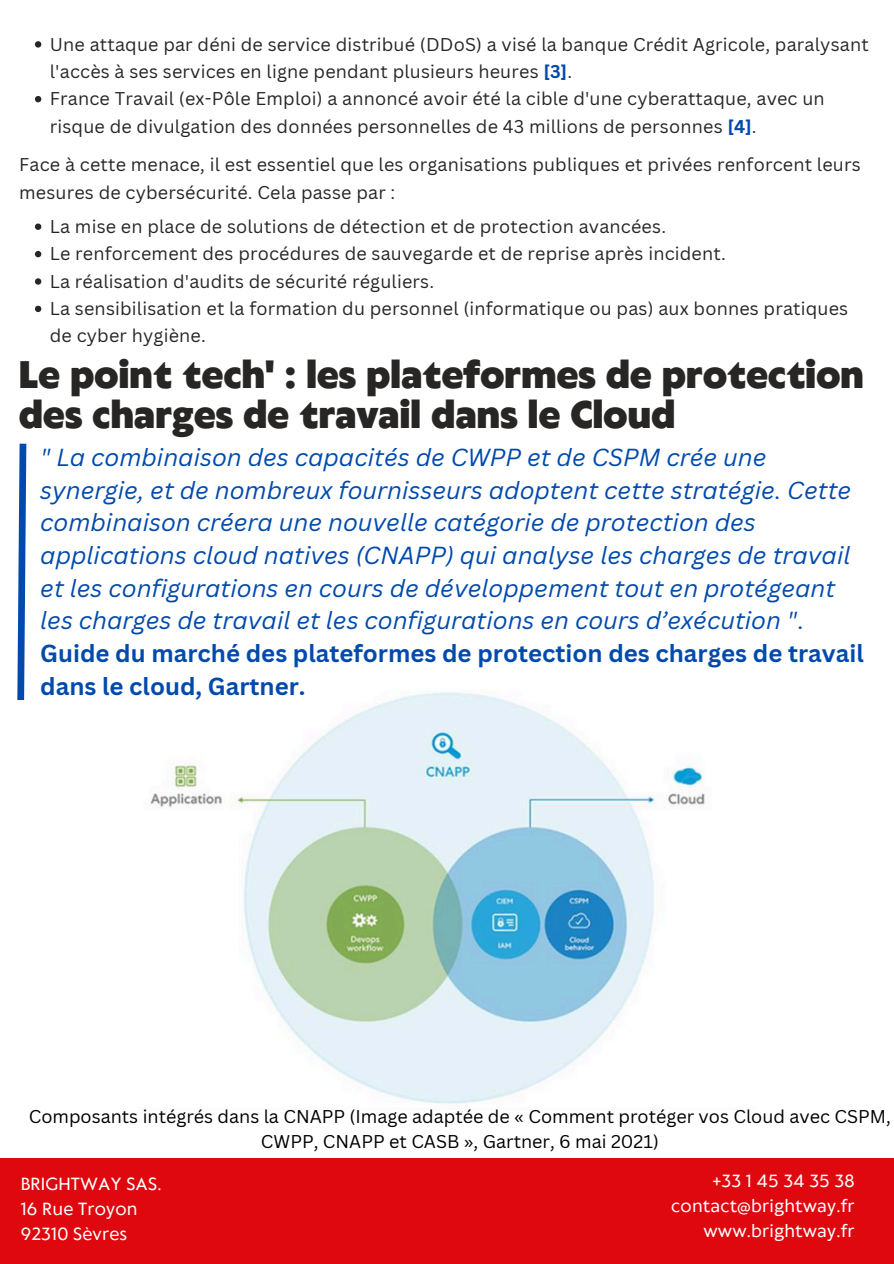
<style>
.page{position:relative;width:894px;height:1264px;background:#fff}
.page>*{position:absolute;margin:0;border:0;box-sizing:border-box;transform-origin:0 0}
.t1{font:900 36px/39.3px "Klein Text";letter-spacing:.01em;color:#282625}
.t2{font:italic 24px/32.7px "Canva Sans";color:#004aad}
.t3{font:18px/27.5px "Canva Sans";letter-spacing:.01em;color:#282625}
.t4{font:18px/24.8px "Canva Sans";color:#000;text-align:center}
.t5{font:16.5px "Klein Text";letter-spacing:.01em;color:#fff}
.s1{font-weight:700;color:#004aad}
.s2{font-style:normal}
.s3{font-weight:700;font-style:normal}
</style>
<div class="page">
<div style="left:0;top:1158px;width:893px;height:105px;background:#df080f"></div>
<img style="left:150px;top:692px;width:555px;height:412px">
<svg style="left:35px;top:41px;width:6px;height:7px"></svg>
<svg style="left:35px;top:96px;width:6px;height:6px"></svg>
<svg style="left:35px;top:223px;width:6px;height:7px"></svg>
<svg style="left:35px;top:251px;width:6px;height:6px"></svg>
<svg style="left:35px;top:278px;width:6px;height:7px"></svg>
<svg style="left:35px;top:306px;width:6px;height:6px"></svg>
<svg style="left:17px;top:443px;width:10px;height:258px"></svg>
<p class="t3" style="left:50px;top:30px;width:820px">Une attaque par déni de service distribué (DDoS) a visé la banque Crédit Agricole, paralysant l'accès à ses services en ligne pendant plusieurs heures <span class="s1">[3]</span>.</p>
<p class="t3" style="left:50px;top:85px;width:776px">France Travail (ex-Pôle Emploi) a annoncé avoir été la cible d'une cyberattaque, avec un risque de divulgation des données personnelles de 43 millions de personnes <span class="s1">[4]</span>.</p>
<p class="t3" style="left:19px;top:151px;width:842px">Face à cette menace, il est essentiel que les organisations publiques et privées renforcent leurs mesures de cybersécurité. Cela passe par :</p>
<p class="t3" style="left:50px;top:212px;width:617px">La mise en place de solutions de détection et de protection avancées.</p>
<p class="t3" style="left:50px;top:239px;width:677px">Le renforcement des procédures de sauvegarde et de reprise après incident.</p>
<h1 class="t3" style="left:50px;top:267px;width:385px">La réalisation d'audits de sécurité réguliers.</h1>
<h2 class="t3" style="left:50px;top:294px;width:799px">La sensibilisation et la formation du personnel (informatique ou pas) aux bonnes pratiques de cyber hygiène.</h2>
<p class="t1" style="left:19px;top:358px;width:846px">Le point tech' : les plateformes de protection des charges de travail dans le Cloud</p>
<p class="t2" style="left:40px;top:440px;width:824px">" La combinaison des capacités de CWPP et de CSPM crée une synergie, et de nombreux fournisseurs adoptent cette stratégie. Cette combinaison créera une nouvelle catégorie de protection des applications cloud natives (CNAPP) qui analyse les charges de travail et les configurations en cours de développement tout en protégeant les charges de travail et les configurations en cours d’exécution "<span class="s2">.<br></span><span class="s3">Guide du marché des plateformes de protection des charges de travail dans le cloud, Gartner.</span></p>
<p class="t4" style="left:29px;top:1103px;width:863px">Composants intégrés dans la CNAPP (Image adaptée de « Comment protéger vos Cloud avec CSPM,<br>CWPP, CNAPP et CASB », Gartner, 6 mai 2021)</p>
<p class="t5" style="left:21px;top:1175px;width:142px">BRIGHTWAY SAS.</p>
<p class="t5" style="left:21px;top:1200px;width:118px">16 Rue Troyon</p>
<p class="t5" style="left:21px;top:1225px;width:108px">92310 Sèvres</p>
<p class="t5" style="left:712px;top:1172px;width:143px">+33 1 45 34 35 38</p>
<p class="t5" style="left:671px;top:1197px;width:185px">contact@brightway.fr</p>
<p class="t5" style="left:703px;top:1222px;width:153px">www.brightway.fr</p>
</div>
